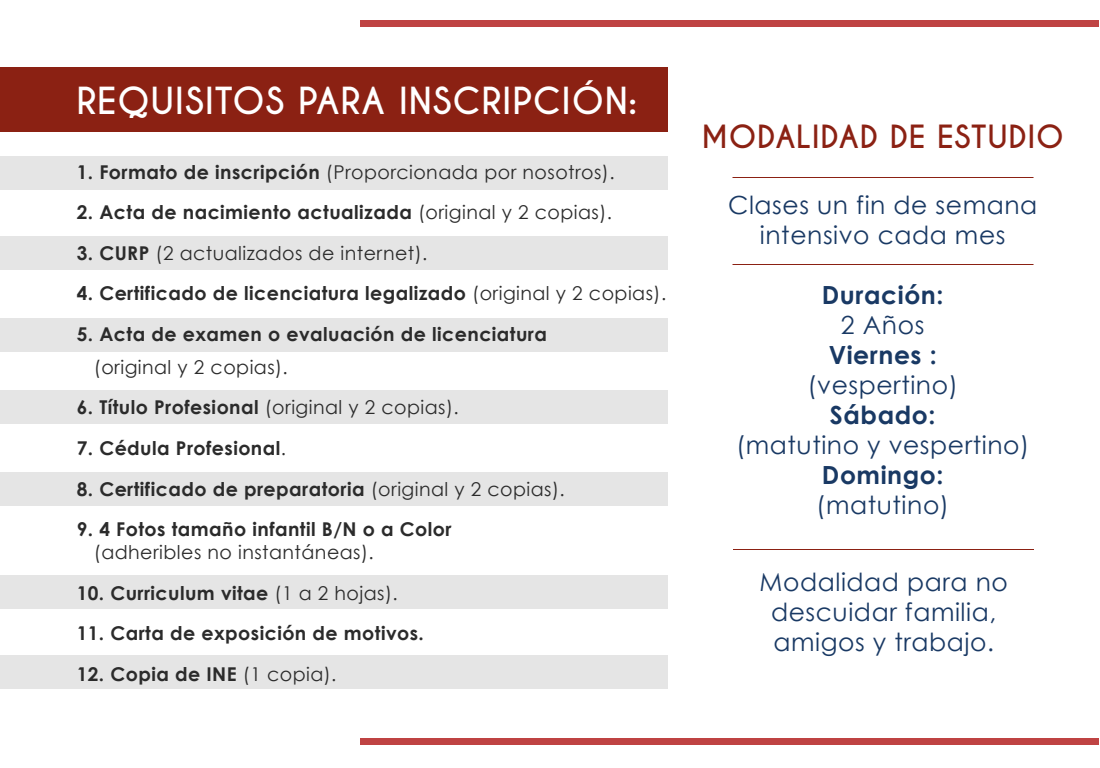
<style>
.page{position:relative;width:1100px;height:768px;background:#fff}
.page>*{position:absolute;margin:0;border:0;box-sizing:border-box;transform-origin:0 0}
.t1{font:700 35px "Caviar Dreams";letter-spacing:.025em;color:#fff}
.t2{font:700 30px "Caviar Dreams";letter-spacing:.025em;color:#8b2113}
.t3{font:25px/30px "Century Gothic";letter-spacing:.025em;color:#193964;text-align:center}
.t4{font:700 25px "Century Gothic";letter-spacing:.025em;color:#193964}
.t5{font:700 19px "Century Gothic";letter-spacing:.025em;color:#2b2b2b}
.t6{font:19px "Century Gothic";letter-spacing:.025em;color:#2b2b2b}
.s1{font-weight:700}
.s2{font-weight:400}
</style>
<div class="page">
<div style="left:0;top:157px;width:668px;height:33px;background:#e5e5e5"></div>
<div style="left:0;top:237px;width:668px;height:33px;background:#e5e5e5"></div>
<div style="left:0;top:319px;width:668px;height:33px;background:#e5e5e5"></div>
<div style="left:0;top:391px;width:668px;height:33px;background:#e5e5e5"></div>
<div style="left:0;top:473px;width:668px;height:33px;background:#e5e5e5"></div>
<div style="left:0;top:576px;width:668px;height:33px;background:#e5e5e5"></div>
<div style="left:0;top:656px;width:668px;height:33px;background:#e5e5e5"></div>
<div style="left:0;top:67px;width:668px;height:65px;background:#8b2113"></div>
<hr style="left:733px;top:177px;width:301px;height:1px;background:#8b2113">
<hr style="left:733px;top:264px;width:301px;height:1px;background:#8b2113">
<hr style="left:733px;top:549px;width:301px;height:1px;background:#8b2113">
<div style="left:360px;top:20px;width:740px;height:7px;background:#bf4343"></div>
<div style="left:360px;top:738px;width:739px;height:7px;background:#bf4343"></div>
<h1 class="t1" style="left:76px;top:79px;width:563px">REQUISITOS PARA INSCRIPCIÓN:</h1>
<p class="t6" style="left:77px;top:160px;width:539px"><span class="s1">1. Formato de inscripción</span> (Proporcionada por nosotros).</p>
<p class="t5" style="left:77px;top:200px;width:537px">2. Acta de nacimiento actualizada <span class="s2">(original y 2 copias).</span></p>
<p class="t6" style="left:77px;top:241px;width:352px"><span class="s1">3. CURP</span> (2 actualizados de internet).</p>
<p class="t5" style="left:77px;top:281px;width:591px">4. Certificado de licenciatura legalizado <span class="s2">(original y 2 copias).</span></p>
<p class="t5" style="left:77px;top:322px;width:472px">5. Acta de examen o evaluación de licenciatura</p>
<p class="t6" style="left:94px;top:355px;width:196px">(original y 2 copias).</p>
<p class="t5" style="left:77px;top:395px;width:384px">6. Título Profesional <span class="s2">(original y 2 copias).</span></p>
<p class="t5" style="left:77px;top:436px;width:211px">7. Cédula Profesional<span class="s2">.</span></p>
<p class="t5" style="left:77px;top:476px;width:490px">8. Certificado de preparatoria <span class="s2">(original y 2 copias).</span></p>
<p class="t5" style="left:77px;top:517px;width:376px">9. 4 Fotos tamaño infantil B/N o a Color</p>
<p class="t6" style="left:94px;top:540px;width:281px">(adheribles no instantáneas).</p>
<p class="t5" style="left:77px;top:580px;width:323px">10. Curriculum vitae <span class="s2">(1 a 2 hojas).</span></p>
<p class="t5" style="left:77px;top:621px;width:349px">11. Carta de exposición de motivos.</p>
<p class="t5" style="left:77px;top:662px;width:261px">12. Copia de INE <span class="s2">(1 copia).</span></p>
<h2 class="t2" style="left:702px;top:118px;width:364px">MODALIDAD DE ESTUDIO</h2>
<h3 class="t3" style="left:728px;top:189px;width:311px">Clases un fin de semana intensivo cada mes</h3>
<h3 class="t4" style="left:822px;top:279px;width:123px">Duración:</h3>
<h3 class="t3" style="left:841px;top:309px;width:85px">2 Años</h3>
<h3 class="t4" style="left:829px;top:339px;width:110px">Viernes :</h3>
<h3 class="t3" style="left:807px;top:369px;width:152px">(vespertino)</h3>
<h3 class="t4" style="left:830px;top:399px;width:107px">Sábado:</h3>
<h3 class="t3" style="left:736px;top:429px;width:295px">(matutino y vespertino)</h3>
<h3 class="t4" style="left:822px;top:459px;width:123px">Domingo:</h3>
<h3 class="t3" style="left:816px;top:489px;width:134px">(matutino)</h3>
<h3 class="t3" style="left:760px;top:566px;width:250px">Modalidad para no descuidar familia, amigos y trabajo.</h3>
</div>
